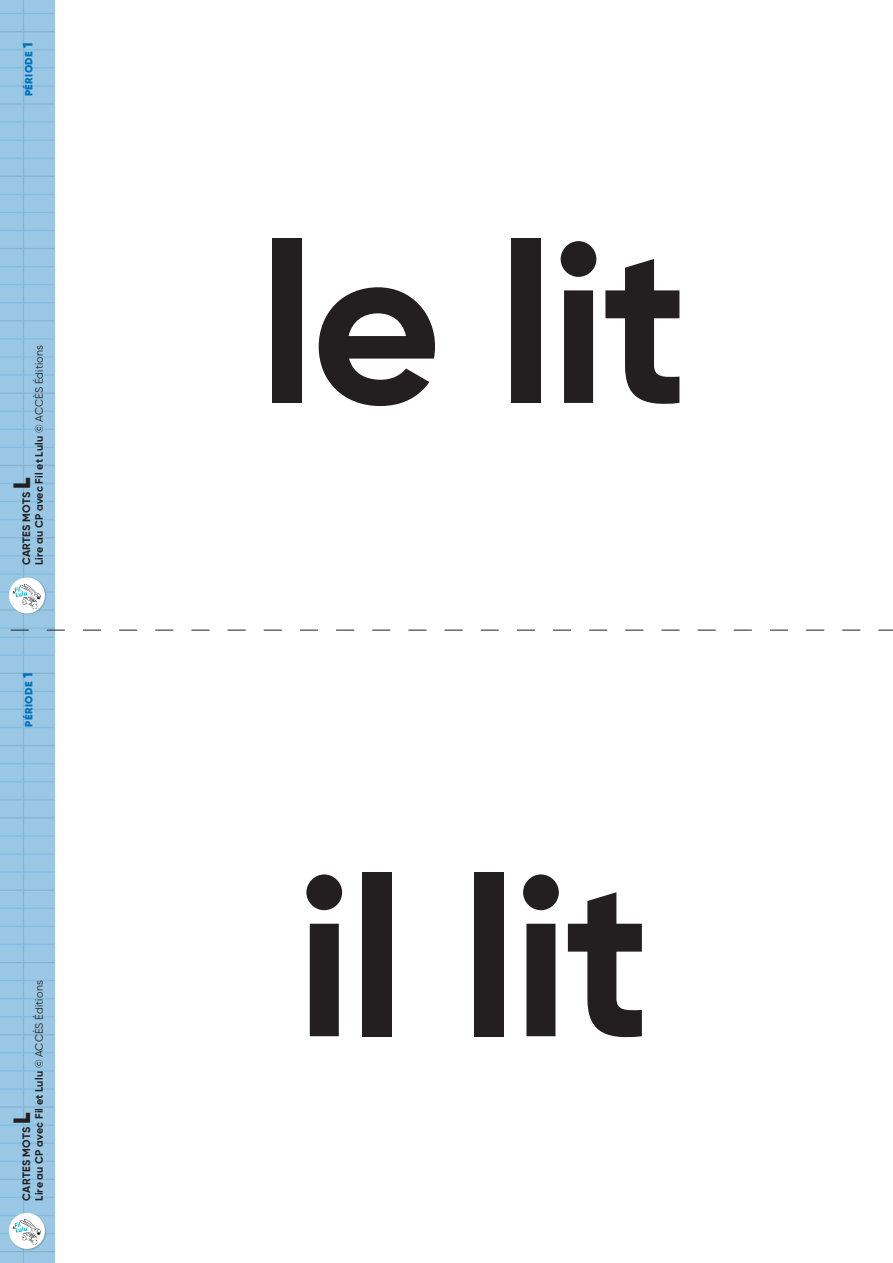
<style>
.page{position:relative;width:893px;height:1263px;background:#fff}
.page>*{position:absolute;margin:0;border:0;box-sizing:border-box;transform-origin:0 0}
.t1{font:700 225px "Gilroy";letter-spacing:-.015em;color:#231f20}
.t2{font:700 10.8px/12.9px "Gilroy";letter-spacing:.02em;color:#231f20}
.t3{font:900 10.5px "Gilroy";letter-spacing:.035em;color:#0072bc}
.s1{font-size:13.5px}
.s2{font-weight:900;font-size:23.55px}
.s3{font-weight:400}
</style>
<div class="page">
<svg style="left:0;top:0;width:55px;height:630px;background:#97c5e3"></svg>
<svg style="left:0;top:631px;width:55px;height:632px;background:#97c5e3"></svg>
<svg style="left:7px;top:575px;width:40px;height:41px"></svg>
<svg style="left:7px;top:1210px;width:40px;height:41px"></svg>
<svg style="left:0;top:630px;width:893px;height:1px"></svg>
<p class="t3" style="left:22px;top:96px;width:55px;rotate:-90deg">PÉRIODE <span class="s1">1</span></p>
<p class="t2" style="left:20px;top:565px;width:222px;rotate:-90deg">CARTES MOTS <span class="s2">L<br></span>Lire au CP avec Fil et Lulu <span class="s3">© ACCÈS Éditions</span></p>
<p class="t3" style="left:22px;top:727px;width:55px;rotate:-90deg">PÉRIODE <span class="s1">1</span></p>
<p class="t2" style="left:20px;top:1201px;width:222px;rotate:-90deg">CARTES MOTS <span class="s2">L<br></span>Lire au CP avec Fil et Lulu <span class="s3">© ACCÈS Éditions</span></p>
<p class="t1" style="left:259px;top:183px;width:431px">le lit</p>
<p class="t1" style="left:296px;top:817px;width:356px">il lit</p>
</div>
